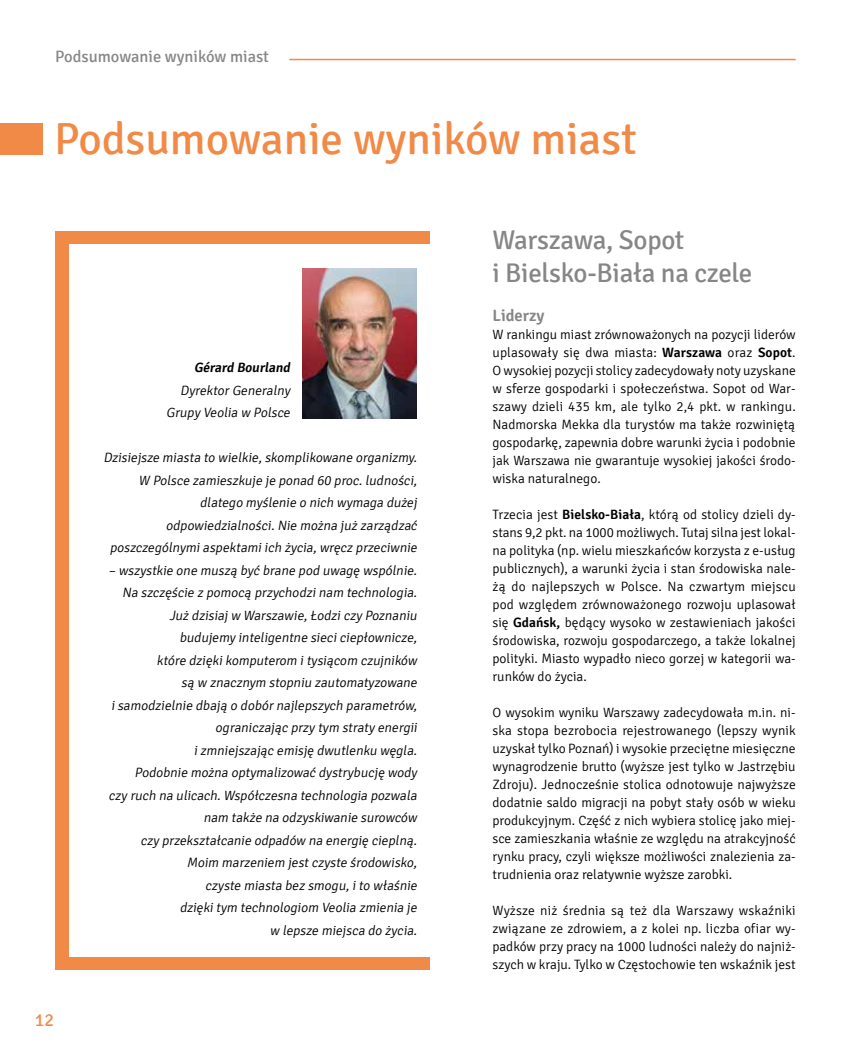
<style>
.page{position:relative;width:851px;height:1063px;background:#fff}
.page>*{position:absolute;margin:0;border:0;box-sizing:border-box;transform-origin:0 0}
.t1{font:45px "Signika";color:#f18a47}
.t2{font:27px/33px "Signika";letter-spacing:-.01em;color:#878585}
.t3{font:18px "Signika";color:#f18a47}
.t4{font:16.5px "Signika";color:#878585}
.t5{font:600 16.5px "Signika";color:#878585}
.t6{font:300 13.5px/18px "Signika";color:#000;text-align:justify}
.t7{font:italic 300 13.5px/22.5px "Signika";color:#000;text-align:right}
.t8{font:italic 600 13.5px "Signika";color:#000}
.s1{font-weight:600}
</style>
<div class="page">
<hr style="left:289px;top:59px;width:506px;height:1px;background:#f18a47">
<div style="left:0;top:123px;width:43px;height:32px;background:#f18a47"></div>
<div style="left:55px;top:231px;width:374px;height:738px;background:#f18a47"></div>
<div style="left:69px;top:244px;width:374px;height:713px;background:#fff"></div>
<img style="left:303px;top:269px;width:113px;height:149px">
<p class="t4" style="left:55px;top:47px;width:215px">Podsumowanie wyników miast</p>
<h1 class="t1" style="left:54px;top:114px;width:584px">Podsumowanie wyników miast</h1>
<h3 class="t3" style="left:35px;top:1010px;width:21px">12</h3>
<p class="t8" style="left:194px;top:360px;width:100px">Gérard Bourland</p>
<p class="t7" style="left:166px;top:379px;width:128px">Dyrektor Generalny<br>Grupy Veolia w Polsce</p>
<p class="t7" style="left:103px;top:447px;width:317px">Dzisiejsze miasta to wielkie,skomplikowane organizmy.<br>W Polsce zamieszkuje je ponad 60 proc.ludności, dlatego myślenie o nich wymaga dużej odpowiedzialności.Nie można już zarządzać poszczególnymiaspektamiich życia,wręcz przeciwnie</p>
<p class="t7" style="left:108px;top:559px;width:312px">– wszystkie one muszą być brane pod uwagę wspólnie.<br>Na szczęście z pomocą przychodzinam technologia.<br>Już dzisiajw Warszawie,Łodziczy Poznaniu<br>budujemy inteligentne sieciciepłownicze,<br>które dziękikomputerom itysiącom czujników<br>są w znacznym stopniu zautomatyzowane isamodzielnie dbają o dobór najlepszych parametrów, ograniczając przy tym straty energii<br>izmniejszając emisję dwutlenku węgla.<br>Podobnie można optymalizować dystrybucję wody<br>czy ruch na ulicach.Współczesna technologia pozwala nam także na odzyskiwanie surowców<br>czy przekształcanie odpadów na energię cieplną.<br>Moim marzeniem jest czyste środowisko,<br>czyste miasta bez smogu,ito właśnie<br>dziękitym technologiom Veolia zmienia je<br>w lepsze miejsca do życia.</p>
<h2 class="t2" style="left:492px;top:224px;width:261px">Warszawa, Sopot<br>i Bielsko-Biała na czele</h2>
<p class="t5" style="left:492px;top:306px;width:54px">Liderzy</p>
<p class="t6" style="left:492px;top:326px;width:305px">W rankingu miast zrównoważonych na pozycji liderów uplasowały się dwa miasta: <span class="s1">Warszawa</span> oraz <span class="s1">Sopot</span>.<br>O wysokiej pozycji stolicy zadecydowały noty uzyskane w sferze gospodarki i społeczeństwa. Sopot od War&shy;szawy dzieli 435 km, ale tylko 2,4 pkt. w rankingu.<br>Nadmorska Mekka dla turystów ma także rozwiniętą gospodarkę, zapewnia dobre warunki życia i podobnie jak Warszawa nie gwarantuje wysokiej jakości środo&shy;wiska naturalnego.</p>
<p class="t6" style="left:492px;top:506px;width:305px">Trzecia jest <span class="s1">Bielsko-Biała</span>, którą od stolicy dzieli dy&shy;stans 9,2 pkt. na 1000 możliwych. Tutaj silna jest lokal&shy;na polityka (np. wielu mieszkańców korzysta z e-usług publicznych), a warunki życia i stan środowiska nale&shy;żą do najlepszych w Polsce. Na czwartym miejscu pod względem zrównoważonego rozwoju uplasował się <span class="s1">Gdańsk,</span> będący wysoko w zestawieniach jakości środowiska, rozwoju gospodarczego, a także lokalnej polityki. Miasto wypadło nieco gorzej w kategorii wa&shy;runków do życia.</p>
<p class="t6" style="left:492px;top:704px;width:305px">O wysokim wyniku Warszawy zadecydowała m.in. ni&shy;ska stopa bezrobocia rejestrowanego (lepszy wynik uzyskał tylko Poznań) i wysokie przeciętne miesięczne wynagrodzenie brutto (wyższe jest tylko w Jastrzębiu Zdroju). Jednocześnie stolica odnotowuje najwyższe dodatnie saldo migracji na pobyt stały osób w wieku produkcyjnym. Część z nich wybiera stolicę jako miej&shy;sce zamieszkania właśnie ze względu na atrakcyjność rynku pracy, czyli większe możliwości znalezienia za&shy;trudnienia oraz relatywnie wyższe zarobki.</p>
<p class="t6" style="left:492px;top:902px;width:304px">Wyższe niż średnia są też dla Warszawy wskaźniki związane ze zdrowiem, a z kolei np. liczba ofiar wy&shy;padków przy pracy na 1000 ludności należy do najniż&shy;szych w kraju. Tylko w Częstochowie ten wskaźnik jest</p>
</div>
